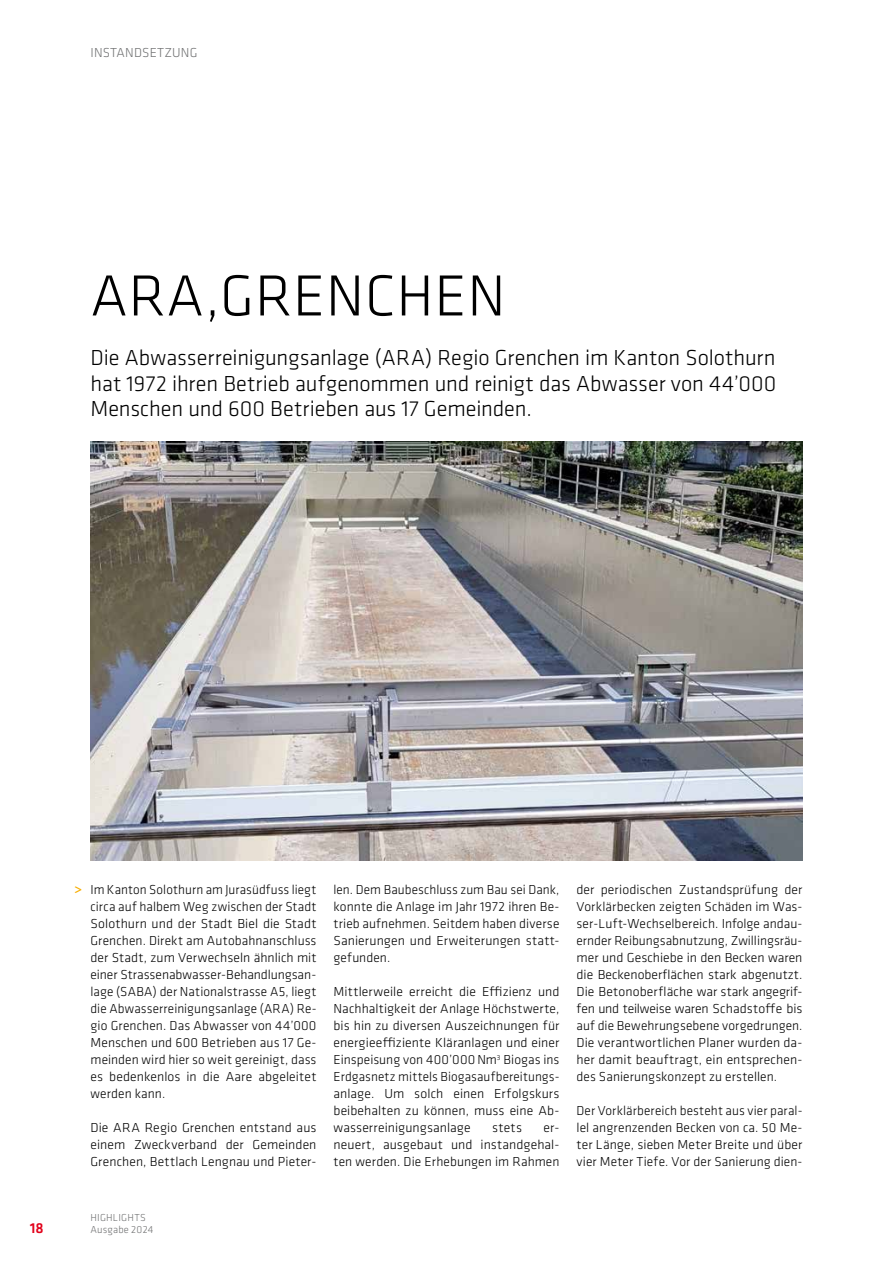
<style>
.page{position:relative;width:893px;height:1263px;background:#fff}
.page>*{position:absolute;margin:0;border:0;box-sizing:border-box;transform-origin:0 0}
.t1{font:300 60px "Klavika";letter-spacing:.015em;color:#000}
.t2{font:300 22.5px/25.5px "Klavika";letter-spacing:-.005em;color:#000;text-align:justify}
.t3{font:500 15px "Klavika";color:#e2001a}
.t4{font:300 13.5px/17px "Klavika";letter-spacing:.005em;color:#000;text-align:justify}
.t5{font:300 13.5px "Klavika";letter-spacing:.015em;color:#707172}
.t6{font:500 13.5px "Klavika";color:#f8ae00}
.t7{font:300 10.5px "Klavika";letter-spacing:.02em;color:#707172}
</style>
<div class="page">
<img style="left:91px;top:441px;width:711px;height:419px">
<p class="t5" style="left:90px;top:44px;width:108px">INSTANDSETZUNG</p>
<h1 class="t1" style="left:91px;top:259px;width:417px">ARA,GRENCHEN</h1>
<h2 class="t2" style="left:90px;top:345px;width:687px">Die Abwasserreinigungsanlage (ARA) Regio Grenchen im Kanton Solothurn hat 1972 ihren Betrieb aufgenommen und reinigt das Abwasser von 44’000<br>Menschen und 600 Betrieben aus 17 Gemeinden.</h2>
<p class="t6" style="left:74px;top:880px;width:9px">&gt;</p>
<p class="t4" style="left:91px;top:881px;width:227px">Im Kanton Solothurn am Jurasüdfuss liegt circa auf halbem Weg zwischen der Stadt Solothurn und der Stadt Biel die Stadt Grenchen. Direkt am Autobahnanschluss der Stadt, zum Verwechseln ähnlich mit einer Strassenabwasser-Behandlungsan&shy;lage (SABA) der Nationalstrasse A5, liegt die Abwasserreinigungsanlage (ARA) Re&shy;gio Grenchen. Das Abwasser von 44’000<br>Menschen und 600 Betrieben aus 17 Ge&shy;meinden wird hier so weit gereinigt, dass es bedenkenlos in die Aare abgeleitet werden kann.</p>
<p class="t4" style="left:91px;top:1118px;width:227px">Die ARA Regio Grenchen entstand aus einem Zweckverband der Gemeinden Grenchen, Bettlach Lengnau und Pieter-</p>
<p class="t4" style="left:333px;top:881px;width:227px">len. Dem Baubeschluss zum Bau sei Dank, konnte die Anlage im Jahr 1972 ihren Be&shy;trieb aufnehmen. Seitdem haben diverse Sanierungen und Erweiterungen statt&shy;gefunden.</p>
<p class="t4" style="left:333px;top:983px;width:227px;text-align:left">Mittlerweile erreicht die Effizienz und Nachhaltigkeit der Anlage Höchstwerte, bis hin zu diversen Auszeichnungen für energieeffiziente Kläranlagen und einer Einspeisung von 400’000 Nm<sup>3</sup> Biogas ins Erdgasnetz mittels Biogasaufbereitungs&shy;anlage. Um solch einen Erfolgskurs beibehalten zu können, muss eine Ab&shy;wasserreinigungsanlage</p>
<p class="t4" style="left:492px;top:1118px;width:31px">stets</p>
<p class="t4" style="left:333px;top:1118px;width:227px;text-indent:210px">er&shy;neuert, ausgebaut und instandgehal&shy;ten werden. Die Erhebungen im Rahmen</p>
<p class="t4" style="left:576px;top:881px;width:227px">der periodischen Zustandsprüfung der Vorklärbecken zeigten Schäden im Was&shy;ser-Luft-Wechselbereich. Infolge andau&shy;ernder Reibungsabnutzung, Zwillingsräu&shy;mer und Geschiebe in den Becken waren die Beckenoberflächen stark abgenutzt.<br>Die Betonoberfläche war stark angegrif&shy;fen und teilweise waren Schadstoffe bis auf die Bewehrungsebene vorgedrungen.<br>Die verantwortlichen Planer wurden da&shy;her damit beauftragt, ein entsprechen&shy;des Sanierungskonzept zu erstellen.</p>
<p class="t4" style="left:576px;top:1101px;width:228px">Der Vorklärbereich besteht aus vier paral&shy;lel angrenzenden Becken von ca. 50 Me&shy;ter Länge, sieben Meter Breite und über vier Meter Tiefe. Vor der Sanierung dien-</p>
<p class="t7" style="left:91px;top:1211px;width:57px">HIGHLIGHTS</p>
<p class="t3" style="left:30px;top:1218px;width:15px">18</p>
<p class="t7" style="left:91px;top:1223px;width:64px">Ausgabe 2024</p>
</div>
